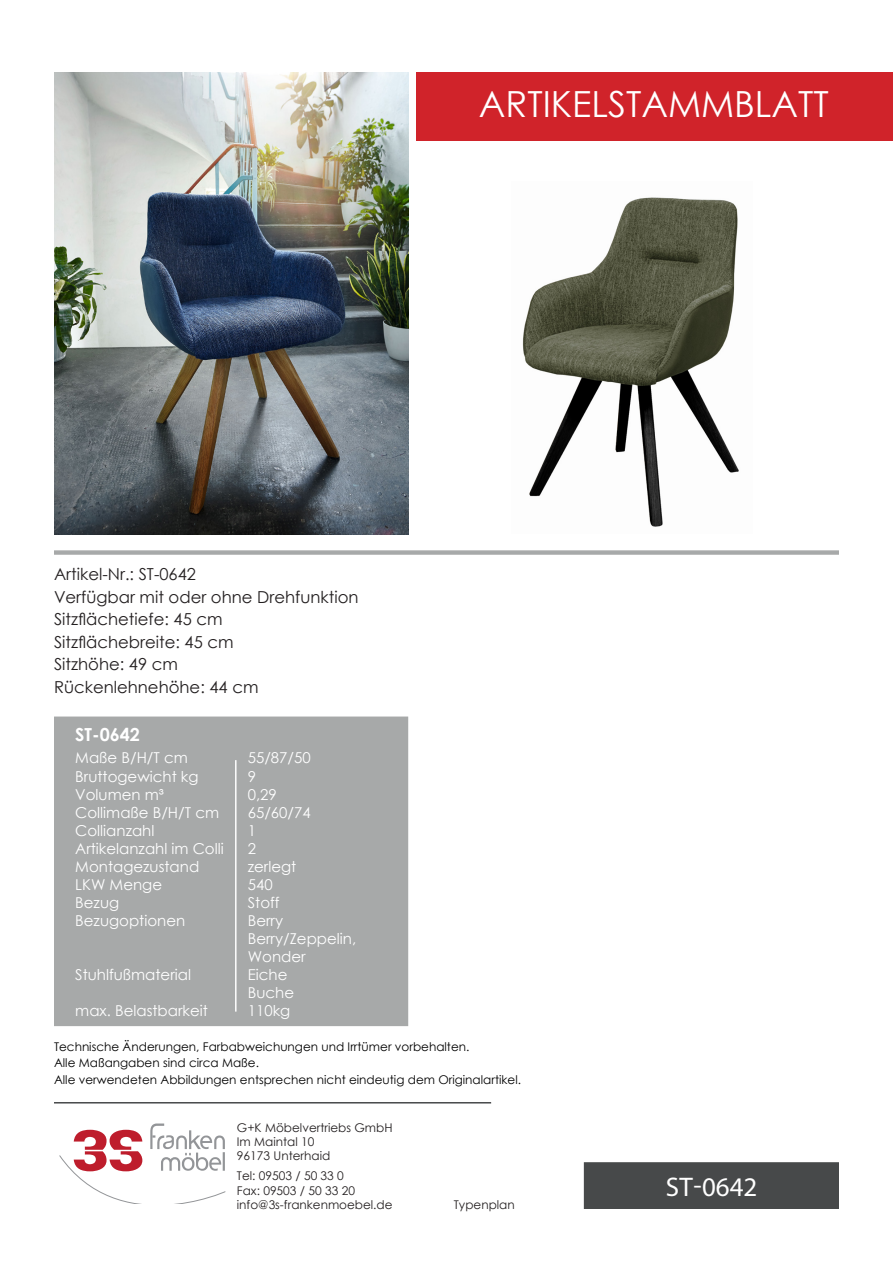
<style>
.page{position:relative;width:893px;height:1263px;background:#fff}
.page>*{position:absolute;margin:0;border:0;box-sizing:border-box;transform-origin:0 0}
.t1{font:36px "Century Gothic";color:#fff}
.t2{font:27px "Myriad Pro";color:#fff}
.t3{font:700 18px "Century Gothic";color:#fff}
.t4{font:16.5px "Century Gothic";color:#231f20}
.t5{font:15px "Century Gothic";color:#fff}
.t6{font:12px "Century Gothic";color:#000}
.t7{font:12px "Century Gothic";color:#231f20}
</style>
<div class="page">
<div style="left:54px;top:716px;width:354px;height:310px;background:#a7a9a9"></div>
<div style="left:584px;top:1162px;width:255px;height:47px;background:#47494a;border:2px solid #47494a"></div>
<div style="left:417px;top:72px;width:476px;height:68px;background:#d0232a"></div>
<hr style="left:54px;top:1102px;width:437px;height:1px;background:#47494a">
<svg style="left:59px;top:1123px;width:167px;height:80px"></svg>
<hr style="left:235px;top:760px;width:2px;height:251px;background:#fff">
<svg style="left:54px;top:550px;width:785px;height:5px;background:#b1b3b3"></svg>
<img style="left:522px;top:197px;width:217px;height:330px">
<img style="left:54px;top:72px;width:354px;height:462px">
<p class="t1" style="left:479px;top:79px;width:351px">ARTIKELSTAMMBLATT</p>
<p class="t4" style="left:54px;top:563px;width:144px">Artikel-Nr.: ST-0642</p>
<p class="t4" style="left:54px;top:585px;width:306px">Verfügbar mit oder ohne Drehfunktion</p>
<p class="t4" style="left:54px;top:608px;width:170px">Sitzflächetiefe: 45 cm</p>
<p class="t4" style="left:54px;top:630px;width:181px">Sitzflächebreite: 45 cm</p>
<p class="t4" style="left:54px;top:653px;width:125px">Sitzhöhe: 49 cm</p>
<p class="t4" style="left:54px;top:675px;width:206px">Rückenlehnehöhe: 44 cm</p>
<p class="t3" style="left:75px;top:721px;width:66px">ST-0642</p>
<p class="t5" style="left:75px;top:747px;width:114px">Maße B/H/T cm</p>
<p class="t5" style="left:248px;top:747px;width:64px">55/87/50</p>
<p class="t5" style="left:75px;top:765px;width:125px">Bruttogewicht kg</p>
<p class="t5" style="left:248px;top:765px;width:10px">9</p>
<p class="t5" style="left:75px;top:783px;width:90px">Volumen m³</p>
<p class="t5" style="left:248px;top:783px;width:31px">0,29</p>
<p class="t5" style="left:75px;top:801px;width:145px">Collimaße B/H/T cm</p>
<p class="t5" style="left:248px;top:801px;width:64px">65/60/74</p>
<p class="t5" style="left:75px;top:819px;width:81px">Collianzahl</p>
<p class="t5" style="left:248px;top:819px;width:10px">1</p>
<p class="t5" style="left:75px;top:837px;width:150px">Artikelanzahl im Colli</p>
<p class="t5" style="left:248px;top:837px;width:10px">2</p>
<p class="t5" style="left:75px;top:855px;width:126px">Montagezustand</p>
<p class="t5" style="left:248px;top:855px;width:50px">zerlegt</p>
<p class="t5" style="left:75px;top:873px;width:88px">LKW Menge</p>
<p class="t5" style="left:248px;top:873px;width:26px">540</p>
<p class="t5" style="left:75px;top:891px;width:45px">Bezug</p>
<p class="t5" style="left:248px;top:891px;width:33px">Stoff</p>
<p class="t5" style="left:75px;top:909px;width:111px">Bezugoptionen</p>
<p class="t5" style="left:248px;top:909px;width:37px">Berry</p>
<p class="t5" style="left:248px;top:927px;width:110px">Berry/Zeppelin,</p>
<p class="t5" style="left:248px;top:945px;width:59px">Wonder</p>
<p class="t5" style="left:75px;top:963px;width:117px">Stuhlfußmaterial</p>
<p class="t5" style="left:248px;top:963px;width:41px">Eiche</p>
<p class="t5" style="left:248px;top:981px;width:48px">Buche</p>
<p class="t5" style="left:75px;top:999px;width:134px">max. Belastbarkeit</p>
<p class="t5" style="left:248px;top:999px;width:44px">110kg</p>
<p class="t6" style="left:54px;top:1038px;width:417px">Technische Änderungen, Farbabweichungen und Irrtümer vorbehalten.</p>
<p class="t6" style="left:54px;top:1055px;width:207px">Alle Maßangaben sind circa Maße.</p>
<p class="t6" style="left:54px;top:1071px;width:469px">Alle verwendeten Abbildungen entsprechen nicht eindeutig dem Originalartikel.</p>
<p class="t7" style="left:237px;top:1119px;width:157px">G+K Möbelvertriebs GmbH</p>
<p class="t7" style="left:237px;top:1133px;width:79px">Im Maintal 10</p>
<p class="t7" style="left:237px;top:1148px;width:95px">96173 Unterhaid</p>
<p class="t7" style="left:237px;top:1167px;width:108px">Tel: 09503 / 50 33 0</p>
<p class="t7" style="left:237px;top:1182px;width:120px">Fax: 09503 / 50 33 20</p>
<p class="t7" style="left:237px;top:1196px;width:157px">info@3s-frankenmoebel.de</p>
<p class="t7" style="left:454px;top:1196px;width:62px">Typenplan</p>
<p class="t2" style="left:666px;top:1170px;width:93px">ST-0642</p>
</div>
